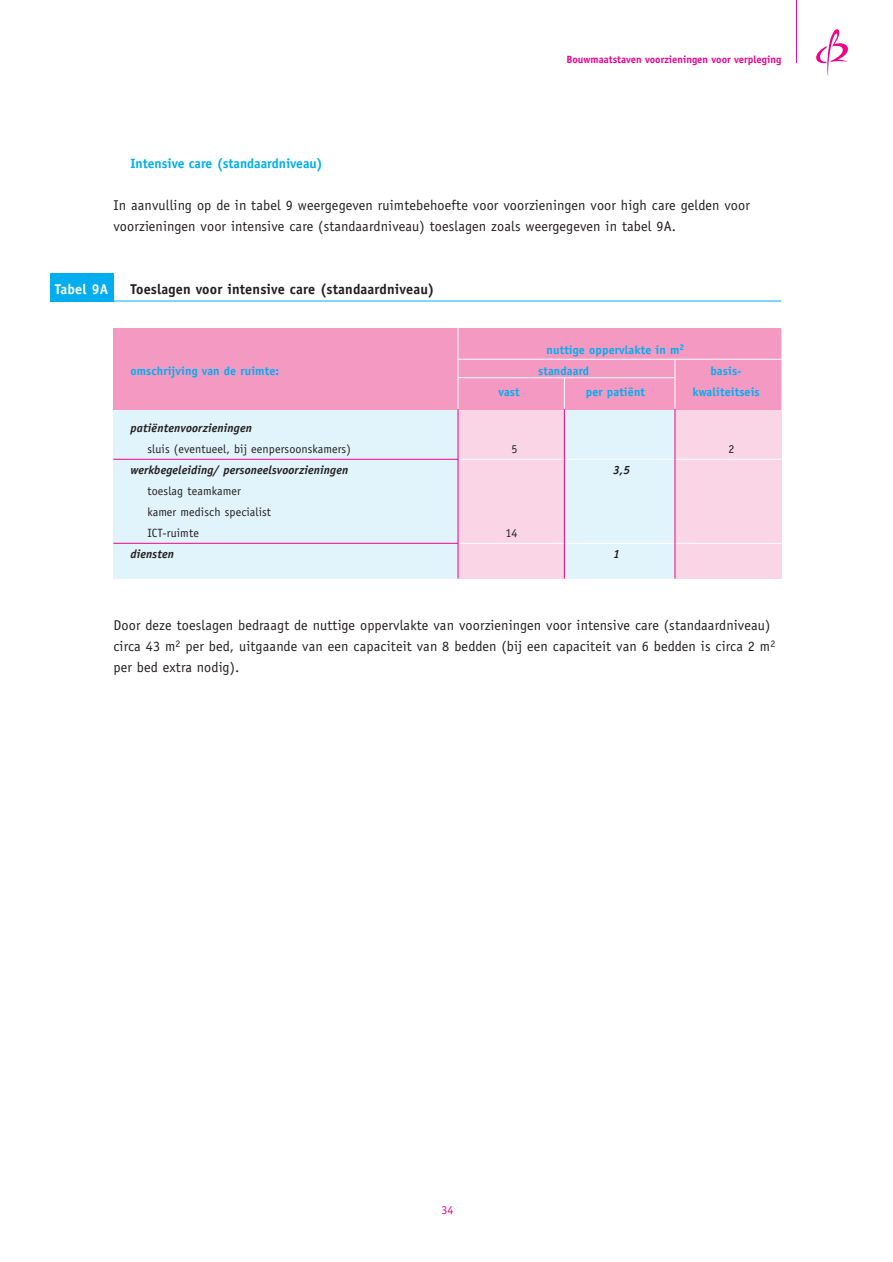
<style>
.page{position:relative;width:893px;height:1262px;background:#fff}
.page>*{position:absolute;margin:0;border:0;box-sizing:border-box;transform-origin:0 0}
.t1{font:14.25px/21px "Officina Sans";letter-spacing:.01em;color:#231f20}
.t2{font:700 14.25px "Officina Sans";letter-spacing:.01em;color:#231f20}
.t3{font:700 14.25px "Officina Sans";letter-spacing:.01em;color:#fff}
.t4{font:700 13.5px "Officina Sans";color:#00aeef}
.t5{font:12px/21px "Officina Sans";letter-spacing:.01em;color:#231f20}
.t6{font:700 12px "Officina Sans";letter-spacing:.01em;color:#00aeef}
.t7{font:italic 700 12px "Officina Sans";letter-spacing:.01em;color:#231f20}
.t8{font:12px "Officina Sans";color:#ed028c}
.t9{font:700 10.5px "Officina Sans";color:#ed028c}
</style>
<div class="page">
<hr style="left:796px;top:0;width:1px;height:63px;background:#ed028c">
<svg style="left:816px;top:29px;width:31px;height:46px"></svg>
<div style="left:113px;top:328px;width:668px;height:250px;background:#e1f4fc"></div>
<div style="left:675px;top:328px;width:106px;height:250px;background:#fad5e5"></div>
<div style="left:458px;top:329px;width:106px;height:249px;background:#fad5e5"></div>
<div style="left:113px;top:328px;width:668px;height:81px;background:#f499c2"></div>
<hr style="left:113px;top:459px;width:345px;height:1px;background:#ed028c">
<hr style="left:113px;top:543px;width:345px;height:1px;background:#ed028c">
<hr style="left:458px;top:459px;width:323px;height:1px;background:#fff">
<hr style="left:458px;top:543px;width:323px;height:1px;background:#fff">
<hr style="left:457px;top:409px;width:1px;height:169px;background:#ed028c">
<hr style="left:457px;top:328px;width:1px;height:81px;background:#fff">
<hr style="left:458px;top:377px;width:216px;height:1px;background:#fff">
<hr style="left:564px;top:378px;width:1px;height:31px;background:#fff">
<hr style="left:674px;top:360px;width:1px;height:49px;background:#fff">
<hr style="left:458px;top:359px;width:323px;height:1px;background:#fff">
<div style="left:50px;top:273px;width:63px;height:28px;background:#00aeef"></div>
<hr style="left:50px;top:300px;width:731px;height:1px;background:#00aeef">
<hr style="left:564px;top:409px;width:1px;height:169px;background:#ed028c">
<hr style="left:674px;top:409px;width:1px;height:169px;background:#ed028c">
<p class="t9" style="left:566px;top:55px;width:216px">Bouwmaatstaven voorzieningen voor verpleging</p>
<p class="t4" style="left:130px;top:158px;width:194px">Intensive care (standaardniveau)</p>
<p class="t1" style="left:113px;top:196px;width:638px">In aanvulling op de in tabel 9 weergegeven ruimtebehoefte voor voorzieningen voor high care gelden voor voorzieningen voor intensive care (standaardniveau) toeslagen zoals weergegeven in tabel 9A.</p>
<p class="t3" style="left:55px;top:284px;width:55px">Tabel 9A</p>
<p class="t2" style="left:130px;top:284px;width:305px">Toeslagen voor intensive care (standaardniveau)</p>
<p class="t6" style="left:546px;top:345px;width:139px">nuttige oppervlakte in m<sup>2</sup></p>
<p class="t6" style="left:130px;top:366px;width:150px">omschrijving van de ruimte:</p>
<p class="t6" style="left:538px;top:366px;width:52px">standaard</p>
<p class="t6" style="left:710px;top:366px;width:33px">basis-</p>
<p class="t6" style="left:498px;top:387px;width:23px">vast</p>
<p class="t6" style="left:585px;top:387px;width:61px">per patiënt</p>
<p class="t6" style="left:692px;top:387px;width:69px">kwaliteitseis</p>
<p class="t7" style="left:130px;top:423px;width:123px">patiëntenvoorzieningen</p>
<p class="t5" style="left:147px;top:439px;width:205px">sluis (eventueel, bij eenpersoonskamers)</p>
<p class="t5" style="left:511px;top:439px;width:7px">5</p>
<p class="t5" style="left:728px;top:439px;width:7px">2</p>
<p class="t7" style="left:130px;top:465px;width:219px">werkbegeleiding/ personeelsvoorzieningen</p>
<p class="t7" style="left:613px;top:465px;width:19px">3,5</p>
<p class="t5" style="left:147px;top:481px;width:125px">toeslag teamkamer kamer medisch specialist<br>ICT-ruimte</p>
<p class="t5" style="left:505px;top:523px;width:14px">14</p>
<p class="t7" style="left:130px;top:549px;width:45px">diensten</p>
<p class="t7" style="left:613px;top:549px;width:8px">1</p>
<p class="t1" style="left:113px;top:616px;width:663px">Door deze toeslagen bedraagt de nuttige oppervlakte van voorzieningen voor intensive care (standaardniveau) circa 43 m<sup>2</sup> per bed, uitgaande van een capaciteit van 8 bedden (bij een capaciteit van 6 bedden is circa 2 m<sup>2 </sup>per bed extra nodig).</p>
<p class="t8" style="left:441px;top:1205px;width:13px">34</p>
</div>
